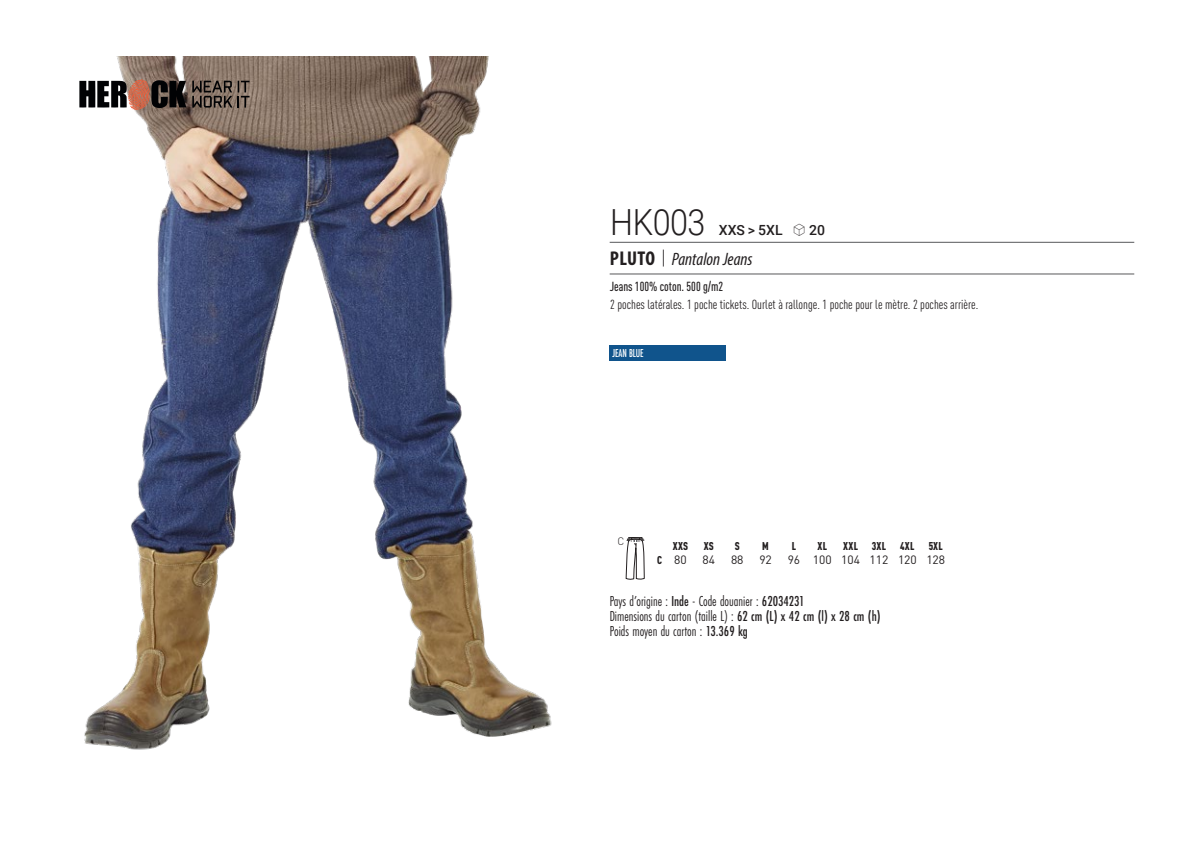
<style>
.page{position:relative;width:1191px;height:842px;background:#fff}
.page>*{position:absolute;margin:0;border:0;box-sizing:border-box;transform-origin:0 0}
.t1{font:300 36px "Roboto";letter-spacing:-.015em;color:#231f20;scale:.9 1}
.t2{font:italic 18px "Myriad Variable Concept";color:#231f20}
.t3{font:15px "Futura PT Cond";color:#231f20;scale:.95 1}
.t4{font:500 14px "Roboto";letter-spacing:.005em;color:#231f20}
.t5{font:condensed 13px "DIN Pro";color:#231f20}
.grammage_2020{font:500 condensed 13px "DIN Pro";color:#231f20;scale:.95 1}
._88_tailles_tab_maig{font:12px "DIN Pro";color:#231f20}
.Coloris_nuancier_bla{font:500 12px "Futura PT Cond";letter-spacing:-.01em;color:#fff;scale:.9 1}
._88_tailles_tab_maig-2{font:900 condensed 11.2px "DIN Pro";letter-spacing:.02em;color:#231f20;scale:.95 1}
.t6{font:300 10.8px "DIN";color:#231f20}
.s1{font-family:"Linotype Shapeshifter";font-weight:400;font-size:16px}
.s2{font-family:"Myriad Pro";font-weight:700;font-style:normal;font-stretch:condensed;font-size:20px}
.s3{font-family:"Roboto Condensed";font-weight:300;font-style:normal;font-size:20px}
.s4{font-weight:900;font-stretch:condensed;font-size:11.2px}
.s5{font-weight:500}
</style>
<div class="page">
<img style="left:84px;top:57px;width:468px;height:693px">
<svg style="left:238px;top:81px;width:11px;height:27px"></svg>
<svg style="left:79px;top:79px;width:153px;height:31px;background:#61504a"></svg>
<div style="left:609px;top:345px;width:117px;height:16px;background:#10548c"></div>
<svg style="left:626px;top:537px;width:18px;height:43px"></svg>
<hr style="left:609px;top:242px;width:525px;height:1px;background:#57585a">
<hr style="left:609px;top:274px;width:525px;height:1px;background:#57585a">
<p class="t1" style="left:610px;top:197px;width:107px">HK003</p>
<p class="t4" style="left:718px;top:220px;width:108px">XXS &gt; 5XL <span class="s1">S</span> 20</p>
<p class="t2" style="left:610px;top:249px;width:144px"><span class="s2">PLUTO</span> <span class="s3">|</span> Pantalon Jeans</p>
<p class="grammage_2020" style="left:609px;top:277px;width:121px">Jeans 100% coton. 500 g/m2</p>
<p class="t5" style="left:610px;top:295px;width:370px">2 poches latérales. 1 poche tickets. Ourlet à rallonge. 1 poche pour le mètre. 2 poches arrière.</p>
<p class="Coloris_nuancier_bla" style="left:612px;top:346px;width:36px">JEAN BLUE</p>
<p class="t6" style="left:617px;top:535px;width:8px">C</p>
<p class="_88_tailles_tab_maig-2" style="left:673px;top:538px;width:18px">XXS</p>
<p class="_88_tailles_tab_maig-2" style="left:704px;top:538px;width:12px">XS</p>
<p class="_88_tailles_tab_maig-2" style="left:734px;top:538px;width:7px">S</p>
<p class="_88_tailles_tab_maig-2" style="left:762px;top:538px;width:8px">M</p>
<p class="_88_tailles_tab_maig-2" style="left:791px;top:538px;width:6px">L</p>
<p class="_88_tailles_tab_maig-2" style="left:817px;top:538px;width:12px">XL</p>
<p class="_88_tailles_tab_maig-2" style="left:843px;top:538px;width:46px">XXL 3XL</p>
<p class="_88_tailles_tab_maig-2" style="left:900px;top:538px;width:16px">4XL</p>
<p class="_88_tailles_tab_maig-2" style="left:928px;top:538px;width:16px">5XL</p>
<p class="_88_tailles_tab_maig" style="left:657px;top:550px;width:31px"><span class="s4">C</span> 80</p>
<p class="_88_tailles_tab_maig" style="left:702px;top:550px;width:14px">84</p>
<p class="_88_tailles_tab_maig" style="left:731px;top:550px;width:14px">88</p>
<p class="_88_tailles_tab_maig" style="left:759px;top:550px;width:14px">92</p>
<p class="_88_tailles_tab_maig" style="left:787px;top:550px;width:159px">96 100 104 112 120 128</p>
<p class="t3" style="left:609px;top:592px;width:207px">Pays d’origine : <span class="s5">Inde</span> - Code douanier : <span class="s5">62034231</span></p>
<p class="t3" style="left:609px;top:607px;width:287px">Dimensions du carton (taille L) : <span class="s5">62 cm (L) x 42 cm (l) x 28 cm (h)</span></p>
<p class="t3" style="left:609px;top:622px;width:147px">Poids moyen du carton : <span class="s5">13.369 kg</span></p>
</div>
